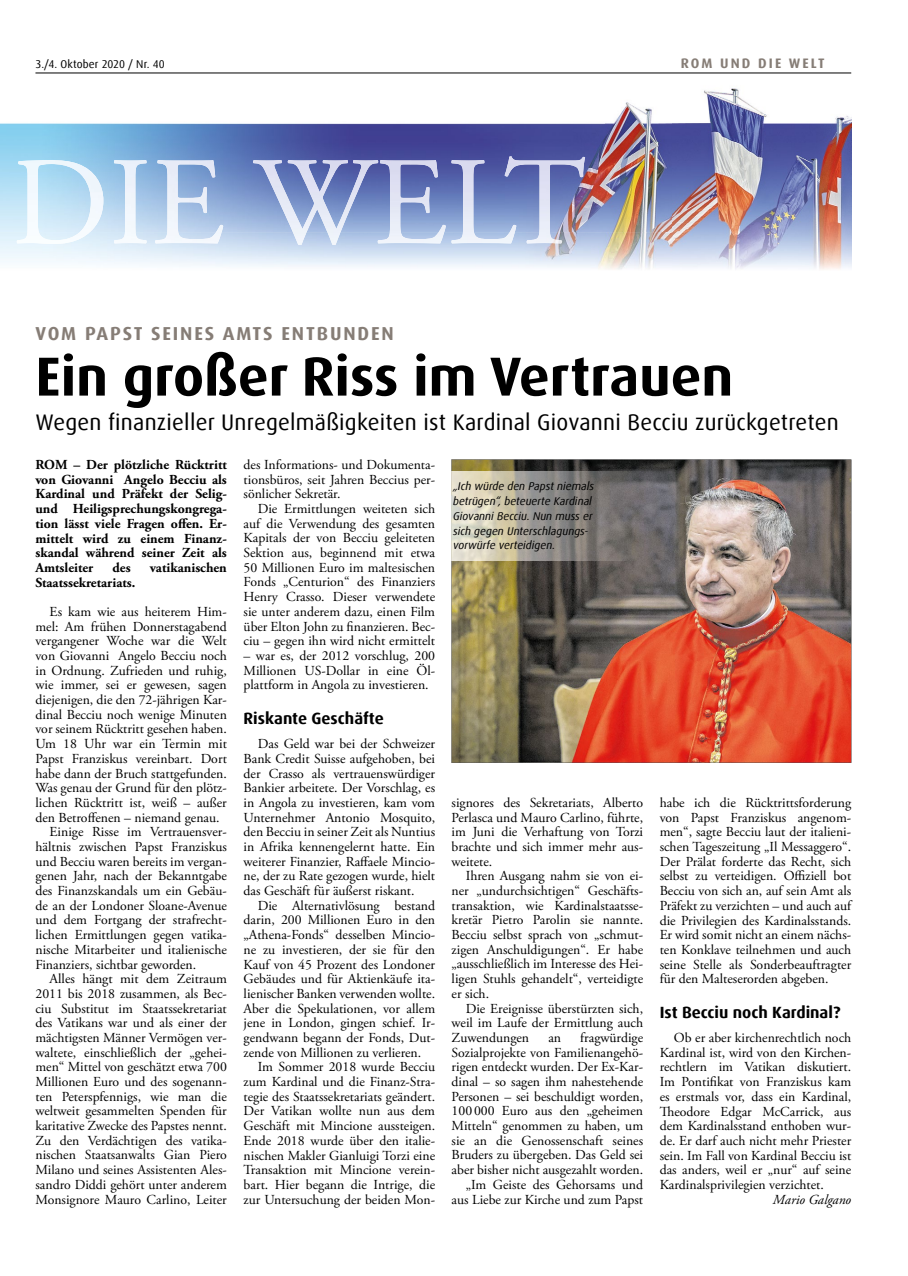
<style>
.page{position:relative;width:908px;height:1276px;background:#fff}
.page>*{position:absolute;margin:0;border:0;box-sizing:border-box;transform-origin:0 0}
.t1{font:700 55px "Dax Offc Pro";color:#000}
.t2{font:22.5px "Dax Offc Pro";letter-spacing:.01em;color:#000}
.t3{font:700 18.75px "Dax Offc Pro";letter-spacing:.1em;color:#867d76}
.t4{font:700 16.25px "Dax Offc Pro";color:#000}
.t5{font:13.75px/14.6px "Adobe Garamond Pro";color:#000;text-align:justify}
.t6{font:700 13.75px/14.6px "Adobe Garamond Pro";color:#000;text-align:justify}
.t7{font:700 13.75px "Dax Offc Pro";letter-spacing:.15em;color:#867d76}
.t8{font:italic 13.75px "Adobe Garamond Pro";color:#000}
.t9{font:italic 11.25px/14.8px "Dax Offc Pro";color:#000}
.t10{font:11.25px "Dax Offc Pro";letter-spacing:.01em;color:#000}
</style>
<div class="page">
<hr style="left:35px;top:73px;width:815px;height:1px;background:#000">
<img style="left:0;top:88px;width:850px;height:182px">
<img style="left:155px;top:160px;width:255px;height:85px">
<img style="left:409px;top:156px;width:176px;height:87px">
<img style="left:451px;top:459px;width:399px;height:304px">
<img style="left:451px;top:472px;width:192px;height:88px">
<p class="t10" style="left:35px;top:56px;width:131px">3./4. Oktober 2020 / Nr. 40</p>
<p class="t7" style="left:680px;top:54px;width:145px">ROM UND DIE WELT</p>
<h3 class="t3" style="left:35px;top:322px;width:360px">VOM PAPST SEINES AMTS ENTBUNDEN</h3>
<h1 class="t1" style="left:35px;top:341px;width:699px">Ein großer Riss im Vertrauen</h1>
<h2 class="t2" style="left:35px;top:408px;width:804px">Wegen finanzieller Unregelmäßigkeiten ist Kardinal Giovanni Becciu zurückgetreten</h2>
<p class="t6" style="left:35px;top:457px;width:193px">ROM – Der plötzliche Rücktritt von Giovanni Angelo Becciu als Kardinal und Präfekt der Selig&shy;und Heiligsprechungskongrega&shy;tion lässt viele Fragen offen. Er&shy;mittelt wird zu einem Finanz&shy;skandal während seiner Zeit als Amtsleiter</p>
<p class="t6" style="left:112px;top:560px;width:20px">des</p>
<p class="t6" style="left:150px;top:560px;width:79px">vatikanischen</p>
<p class="t6" style="left:35px;top:575px;width:101px">Staatssekretariats.</p>
<p class="t5" style="left:50px;top:605px;width:179px">Es kam wie aus heiterem Him-</p>
<p class="t5" style="left:35px;top:619px;width:193px">mel: Am frühen Donnerstagabend</p>
<p class="t5" style="left:35px;top:634px;width:193px">vergangener Woche war die Welt</p>
<p class="t5" style="left:35px;top:649px;width:193px">von Giovanni Angelo Becciu noch</p>
<p class="t5" style="left:35px;top:663px;width:193px">in Ordnung. Zufrieden und ruhig,</p>
<p class="t5" style="left:35px;top:678px;width:193px">wie immer, sei er gewesen, sagen</p>
<p class="t5" style="left:35px;top:693px;width:193px">diejenigen, die den 72-jährigen Kar-</p>
<p class="t5" style="left:35px;top:707px;width:193px">dinal Becciu noch wenige Minuten</p>
<p class="t5" style="left:35px;top:722px;width:193px">vor seinem Rücktritt gesehen haben.</p>
<p class="t5" style="left:35px;top:737px;width:193px">Um 18 Uhr war ein Termin mit</p>
<p class="t5" style="left:35px;top:751px;width:193px">Papst Franziskus vereinbart. Dort</p>
<p class="t5" style="left:35px;top:766px;width:193px">habe dann der Bruch stattgefunden.</p>
<p class="t5" style="left:35px;top:781px;width:193px">Was genau der Grund für den plötz-</p>
<p class="t5" style="left:35px;top:795px;width:193px">lichen Rücktritt ist, weiß – außer</p>
<p class="t5" style="left:35px;top:810px;width:185px">den Betroffenen – niemand genau.</p>
<p class="t5" style="left:50px;top:825px;width:179px">Einige Risse im Vertrauensver-</p>
<p class="t5" style="left:35px;top:840px;width:193px">hältnis zwischen Papst Franziskus</p>
<p class="t5" style="left:35px;top:854px;width:193px">und Becciu waren bereits im vergan-</p>
<p class="t5" style="left:35px;top:869px;width:193px">genen Jahr, nach der Bekanntgabe</p>
<p class="t5" style="left:35px;top:884px;width:193px">des Finanzskandals um ein Gebäu-</p>
<p class="t5" style="left:35px;top:898px;width:193px">de an der Londoner Sloane- Avenue</p>
<p class="t5" style="left:35px;top:913px;width:193px">und dem Fortgang der strafrecht-</p>
<p class="t5" style="left:35px;top:928px;width:193px">lichen Ermittlungen gegen vatika-</p>
<p class="t5" style="left:35px;top:942px;width:193px">nische Mitarbeiter und italienische</p>
<p class="t5" style="left:35px;top:957px;width:162px">Finanziers, sichtbar geworden.</p>
<p class="t5" style="left:50px;top:972px;width:179px">Alles hängt mit dem Zeitraum</p>
<p class="t5" style="left:35px;top:986px;width:193px">2011 bis 2018 zusammen, als Bec-</p>
<p class="t5" style="left:35px;top:1001px;width:193px">ciu Substitut im Staats sekretariat</p>
<p class="t5" style="left:35px;top:1016px;width:193px">des Vatikans war und als einer der</p>
<p class="t5" style="left:35px;top:1030px;width:193px">mächtigsten Männer Vermögen ver-</p>
<p class="t5" style="left:35px;top:1045px;width:193px">waltete, einschließlich der „gehei-</p>
<p class="t5" style="left:35px;top:1060px;width:193px">men“ Mittel von geschätzt etwa 700</p>
<p class="t5" style="left:35px;top:1074px;width:193px">Millionen Euro und des sogenann-</p>
<p class="t5" style="left:35px;top:1089px;width:193px">ten Peterspfennigs, wie man die</p>
<p class="t5" style="left:35px;top:1104px;width:193px">weltweit gesammelten Spenden für</p>
<p class="t5" style="left:35px;top:1119px;width:193px">karitative Zwecke des Papstes nennt.</p>
<p class="t5" style="left:35px;top:1133px;width:193px">Zu den Verdächtigen des vatika-</p>
<p class="t5" style="left:35px;top:1148px;width:193px">nischen Staatsanwalts Gian Piero</p>
<p class="t5" style="left:35px;top:1163px;width:193px">Milano und seines Assistenten Ales-</p>
<p class="t5" style="left:35px;top:1177px;width:193px">sandro Diddi gehört unter anderem</p>
<p class="t5" style="left:35px;top:1192px;width:193px">Monsignore Mauro Carlino, Leiter</p>
<p class="t5" style="left:243px;top:458px;width:193px">des Informations- und Dokumenta&shy;tionsbüros, seit Jahren Beccius per&shy;sönlicher Sekretär.</p>
<p class="t5" style="left:243px;top:502px;width:193px;text-indent:14px">Die Ermittlungen weiteten sich auf die Verwendung des gesamten Kapitals der von Becciu geleiteten Sektion aus, beginnend mit etwa 50 Millionen Euro im maltesischen Fonds „Centurion“ des Finanziers Henry Crasso. Dieser verwendete sie unter anderem dazu, einen Film über Elton John zu finanzieren. Bec&shy;ciu – gegen ihn wird nicht ermittelt</p>
<p class="t5" style="left:243px;top:649px;width:193px">– war es, der 2012 vorschlug, 200<br>Millionen US-Dollar in eine Öl&shy;plattform in Angola zu investieren.</p>
<p class="t4" style="left:243px;top:708px;width:142px">Riskante Geschäfte</p>
<p class="t5" style="left:243px;top:737px;width:193px;text-indent:14px">Das Geld war bei der Schweizer Bank Credit Suisse aufgehoben, bei der Crasso als vertrauenswürdiger Bankier arbeitete. Der Vorschlag, es in Angola zu investieren, kam vom Unternehmer Antonio Mosquito, den Becciu in seiner Zeit als Nuntius in Afrika kennengelernt hatte. Ein weiterer Finanzier, Raffaele Mincio&shy;ne, der zu Rate gezogen wurde, hielt das Geschäft für äußerst riskant.</p>
<p class="t5" style="left:243px;top:898px;width:193px;text-indent:14px">Die Alternativ lösung bestand darin, 200 Millionen Euro in den „Athena-Fonds“ desselben Mincio&shy;ne zu investieren, der sie für den Kauf von 45 Prozent des Londoner Gebäudes und für Aktienkäufe ita&shy;lienischer Banken verwenden wollte.<br>Aber die Spekulationen, vor allem jene in London, gingen schief. Ir&shy;gendwann begann der Fonds, Dut&shy;zende von Millionen zu verlieren.</p>
<p class="t5" style="left:243px;top:1060px;width:193px;text-indent:14px">Im Sommer 2018 wurde Becciu zum Kardinal und die Finanz-Stra&shy;tegie des Staatssekretariats geändert.<br>Der Vatikan wollte nun aus dem Geschäft mit Mincione aussteigen.<br>Ende 2018 wurde über den italie&shy;nischen Makler Gianluigi Torzi eine Transaktion mit Mincione verein&shy;bart. Hier begann die Intrige, die zur Untersuchung der beiden Mon-</p>
<p class="t9" style="left:453px;top:479px;width:142px">„Ich würde den Papst niemals betrügen“, beteuerte Kardinal<br>Giovanni Becciu. Nun muss er sich gegen Unterschlagungs&shy;vorwürfe verteidigen.</p>
<p class="t5" style="left:451px;top:795px;width:193px">signores des Sekretariats, Alberto Perlasca und Mauro Carlino, führte, im Juni die Verhaftung von Torzi brachte und sich immer mehr aus&shy;weitete.</p>
<p class="t5" style="left:451px;top:869px;width:193px;text-indent:14px">Ihren Ausgang nahm sie von ei&shy;ner „undurchsichtigen“ Geschäfts&shy;transaktion, wie Kardinalstaatsse&shy;kretär Pietro Parolin sie nannte.<br>Becciu selbst sprach von „schmut&shy;zigen Anschuldigungen“. Er habe „ausschließlich im Interesse des Hei&shy;ligen Stuhls gehandelt“, verteidigte er sich.</p>
<p class="t5" style="left:451px;top:1001px;width:193px;text-indent:14px">Die Ereignisse überstürzten sich, weil im Laufe der Ermittlung auch Zuwendungen</p>
<p class="t5" style="left:451px;top:1030px;width:193px;text-align:right">fragwürdige<br>Sozial projekte von Familienangehö&shy;rigen entdeckt wurden. Der Ex-Kar&shy;dinal – so sagen ihm nahestehende<br>Personen – sei beschuldigt worden,<br>100 000 Euro aus den „geheimen<br>Mitteln“ genommen zu haben, um sie an die Genossenschaft seines<br>Bruders zu übergeben. Das Geld sei aber bisher nicht ausgezahlt worden. „Im Geiste des Gehorsams und aus Liebe zur Kirche und zum Papst</p>
<p class="t5" style="left:548px;top:1030px;width:14px">an</p>
<p class="t5" style="left:659px;top:796px;width:193px">habe ich die Rücktrittsforderung von Papst Franziskus angenom&shy;men“, sagte Becciu laut der italieni&shy;schen Tageszeitung „Il Messaggero“.<br>Der Prälat forderte das Recht, sich selbst zu verteidigen. Offiziell bot Becciu von sich an, auf sein Amt als Präfekt zu verzichten – und auch auf die Privilegien des Kardinalsstands.<br>Er wird somit nicht an einem nächs&shy;ten Konklave teilnehmen und auch seine Stelle als Sonderbeauftragter für den Malteserorden abgeben.</p>
<p class="t4" style="left:659px;top:1002px;width:182px">Ist Becciu noch Kardinal?</p>
<p class="t5" style="left:673px;top:1031px;width:179px">Ob er aber kirchenrechtlich noch</p>
<p class="t5" style="left:659px;top:1045px;width:193px">Kardinal ist, wird von den Kirchen-</p>
<p class="t5" style="left:659px;top:1060px;width:193px">rechtlern im Vatikan diskutiert.</p>
<p class="t5" style="left:659px;top:1075px;width:193px">Im Pontifikat von Franziskus kam</p>
<p class="t5" style="left:659px;top:1089px;width:193px">es erstmals vor, dass ein Kardinal,</p>
<p class="t5" style="left:674px;top:1104px;width:178px">eodore Edgar McCarrick, aus</p>
<p class="t5" style="left:659px;top:1119px;width:193px">dem Kardinalsstand enthoben wur-</p>
<p class="t5" style="left:659px;top:1133px;width:193px">de. Er darf auch nicht mehr Priester</p>
<p class="t5" style="left:659px;top:1148px;width:193px">sein. Im Fall von Kardinal Becciu ist</p>
<p class="t5" style="left:659px;top:1163px;width:193px">das anders, weil er „nur“ auf seine</p>
<p class="t5" style="left:659px;top:1177px;width:166px">Kardinalsprivilegien verzichtet.</p>
<p class="t8" style="left:772px;top:1191px;width:80px">Mario Galgano</p>
</div>
